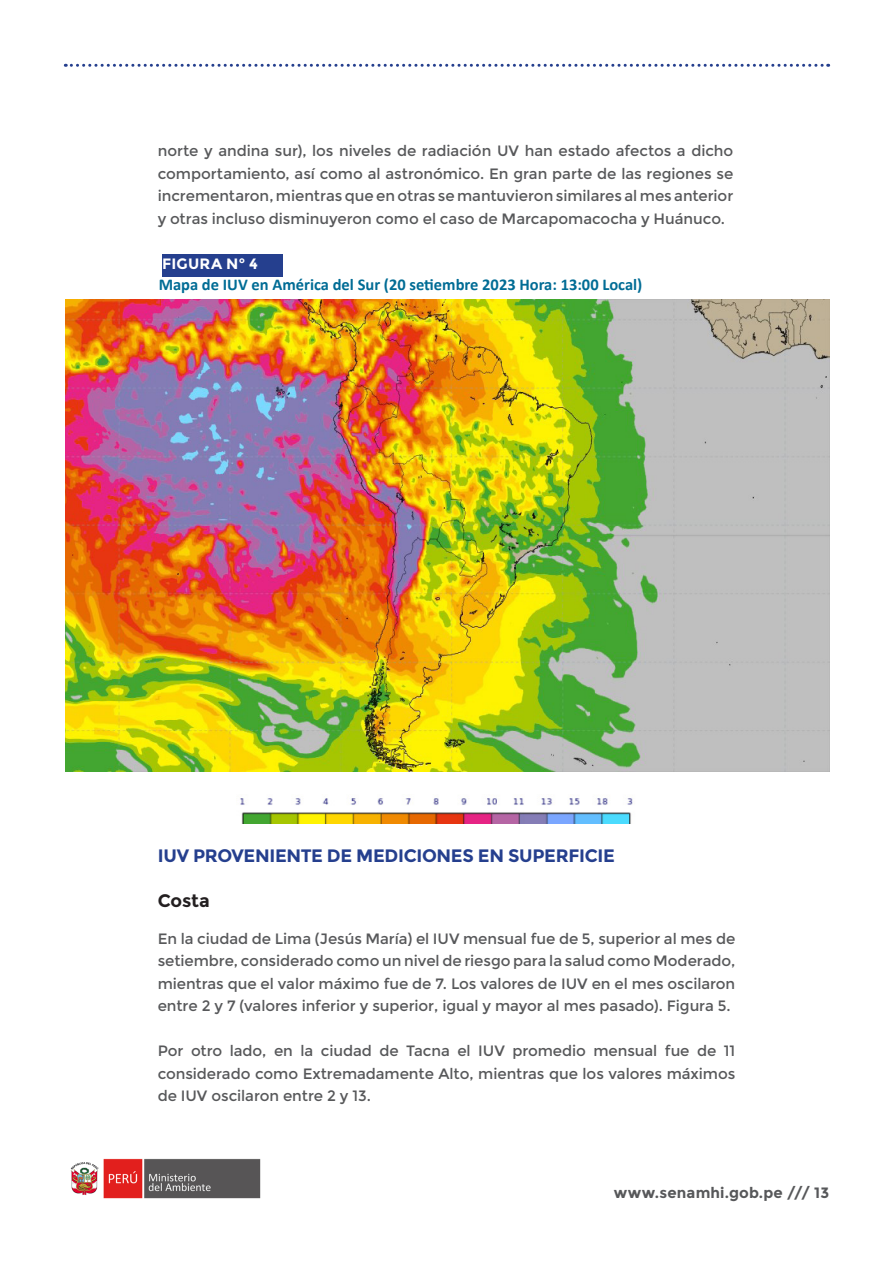
<style>
.page{position:relative;width:893px;height:1263px;background:#fff}
.page>*{position:absolute;margin:0;border:0;box-sizing:border-box;transform-origin:0 0}
.t1{font:700 18px "Montserrat";letter-spacing:-.02em;color:#253f8e}
.texto_Monserrat{font:700 18px "Montserrat";letter-spacing:-.01em;color:#231f20}
.tex-_de_gráfico_nro_1_2_3{font:700 16.5px "Calibri";color:#006c95}
.t2{font:15px/22.5px "Montserrat";letter-spacing:-.005em;color:#57585a;text-align:justify}
.t3{font:700 15px "Montserrat";letter-spacing:.01em;color:#57585a}
.tex-_de_gráfico_nro_1_2_3-2{font:700 15px "Montserrat";letter-spacing:.01em;color:#fff}
</style>
<div class="page">
<svg style="left:65px;top:64px;width:764px;height:3px"></svg>
<img style="left:70px;top:1158px;width:191px;height:41px">
<img style="left:240px;top:798px;width:393px;height:26px">
<img style="left:65px;top:299px;width:764px;height:473px">
<div style="left:162px;top:254px;width:121px;height:23px;background:#253f8e"></div>
<p class="t2" style="left:158px;top:140px;width:577px">norte y andina sur), los niveles de radiación UV han estado afectos a dicho comportamiento, así como al astronómico. En gran parte de las regiones se incrementaron, mientras que en otras se mantuvieron similares al mes anterior y otras incluso disminuyeron como el caso de Marcapomacocha y Huánuco.</p>
<p class="tex-_de_gráfico_nro_1_2_3-2" style="left:162px;top:254px;width:97px">FIGURA N° 4</p>
<p class="tex-_de_gráfico_nro_1_2_3" style="left:159px;top:272px;width:485px">Mapa de IUV en América del Sur (20 setiembre 2023 Hora: 13:00 Local)</p>
<p class="t1" style="left:158px;top:844px;width:459px">IUV PROVENIENTE DE MEDICIONES EN SUPERFICIE</p>
<p class="texto_Monserrat" style="left:158px;top:889px;width:54px">Costa</p>
<p class="t2" style="left:158px;top:927px;width:579px">En la ciudad de Lima (Jesús María) el IUV mensual fue de 5, superior al mes de setiembre, considerado como un nivel de riesgo para la salud como Moderado, mientras que el valor máximo fue de 7. Los valores de IUV en el mes oscilaron entre 2 y 7 (valores inferior y superior, igual y mayor al mes pasado). Figura 5.</p>
<p class="t2" style="left:158px;top:1040px;width:579px">Por otro lado, en la ciudad de Tacna el IUV promedio mensual fue de 11 considerado como Extremadamente Alto, mientras que los valores máximos de IUV oscilaron entre 2 y 13.</p>
<p class="t3" style="left:614px;top:1184px;width:217px">www.senamhi.gob.pe /// 13</p>
</div>
